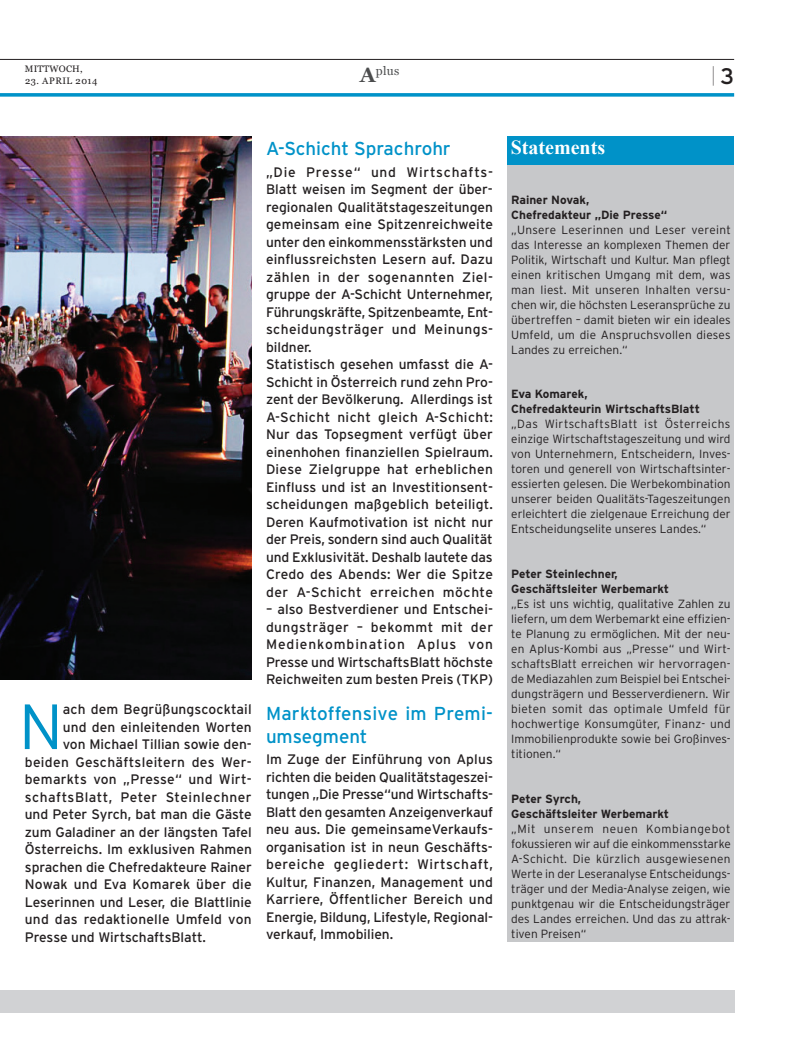
<style>
.page{position:relative;width:798px;height:1063px;background:#fff}
.page>*{position:absolute;margin:0;border:0;box-sizing:border-box;transform-origin:0 0}
.t1{font:300 63.75px "Interstate";color:#0092c8}
.t2{font:700 20px "Times New Roman";color:#fff}
.t3{font:300 19.75px "Interstate";color:#231f20;scale:.31 1}
.t4{font:18.75px/22.5px "Interstate";color:#0092c8}
.t5{font:13.75px/17.5px "Interstate";color:#231f20;text-align:justify}
.t6{font:13.75px "Interstate";letter-spacing:.02em;color:#231f20}
.t7{font:13.75px "Interstate";letter-spacing:.035em;color:#231f20}
.t8{font:13.75px "Interstate";letter-spacing:.025em;color:#231f20}
.t9{font:12.12px "Georgia";color:#4b4c4d}
.t10{font:300 11.88px/15px "Interstate";color:#231f20;text-align:justify}
.t11{font:700 11.88px/15px "Interstate";color:#231f20}
.t12{font:9.38px "Georgia";letter-spacing:.055em;color:#231f20}
.t13{font:9.38px "Georgia";letter-spacing:.02em;color:#231f20}
.s1{font-weight:700;font-size:20.88px}
.s2{font-weight:400;font-size:22.5px}
</style>
<div class="page">
<hr style="left:0;top:59px;width:733px;height:1px;background:#231f20">
<svg style="left:0;top:93px;width:733px;height:4px;background:#1d9ece"></svg>
<img style="left:0;top:137px;width:252px;height:542px">
<div style="left:507px;top:137px;width:226px;height:28px;background:#0092c8"></div>
<div style="left:507px;top:165px;width:226px;height:777px;background:#c7c8ca"></div>
<div style="left:0;top:991px;width:733px;height:22px;background:#d1d2d4"></div>
<p class="t13" style="left:25px;top:63px;width:59px">MITTWOCH,</p>
<p class="t9" style="left:359px;top:64px;width:41px"><span class="s1">A</span>PLUS</p>
<p class="t12" style="left:25px;top:76px;width:74px">23. APRIL 2014</p>
<h3 class="t3" style="left:712px;top:64px;width:72px">| <span class="s2">3</span></h3>
<h1 class="t1" style="left:19px;top:691px;width:45px">N</h1>
<p class="t5" style="left:63px;top:700px;width:190px">ach dem Begrüßungscocktail</p>
<p class="t5" style="left:63px;top:718px;width:190px">und den einleitenden Worten</p>
<p class="t5" style="left:63px;top:735px;width:190px">von Michael Tillian sowie den-</p>
<p class="t8" style="left:25px;top:754px;width:228px">beiden Geschäftsleitern des Wer-</p>
<p class="t6" style="left:25px;top:772px;width:228px">bemarkts von „Presse“ und Wirt-</p>
<p class="t7" style="left:25px;top:789px;width:228px">schaftsBlatt, Peter Steinlechner</p>
<p class="t5" style="left:25px;top:805px;width:228px">und Peter Syrch, bat man die Gäste</p>
<p class="t5" style="left:25px;top:823px;width:228px">zum Galadiner an der längsten Tafel</p>
<p class="t5" style="left:25px;top:840px;width:228px">Österreichs. Im exklusiven Rahmen</p>
<p class="t5" style="left:25px;top:858px;width:228px">sprachen die Chefredakteure Rainer</p>
<p class="t5" style="left:25px;top:875px;width:228px">Nowak und Eva Komarek über die</p>
<p class="t5" style="left:25px;top:893px;width:228px">Leserinnen und Leser, die Blattlinie</p>
<p class="t6" style="left:25px;top:912px;width:228px">und das redaktionelle Umfeld von</p>
<p class="t5" style="left:25px;top:928px;width:182px">Presse und WirtschaftsBlatt.</p>
<h3 class="t4" style="left:266px;top:137px;width:186px">A-Schicht Sprachrohr</h3>
<p class="t5" style="left:266px;top:163px;width:228px;text-align:left">„Die Presse“ und Wirtschafts-Blatt weisen im Segment der über&shy;regionalen Qualitätstageszeitungen gemeinsam eine Spitzenreichweite unter den einkommensstärksten und einflussreichsten Lesern auf. Dazu zählen in der sogenannten Ziel&shy;gruppe der A-Schicht Unternehmer, Führungskräfte, Spitzenbeamte, Ent&shy;scheidungsträger und Meinungs&shy;bildner.<br>Statistisch gesehen umfasst die A-Schicht in Österreich rund zehn Pro&shy;zent der Bevölkerung. Allerdings ist A-Schicht nicht gleich A-Schicht:<br>Nur das Topsegment verfügt über einenhohen finanziellen Spielraum.<br>Diese Zielgruppe hat erheblichen Einfluss und ist an Investitionsent&shy;scheidungen maßgeblich beteiligt.<br>Deren Kaufmotivation ist nicht nur der Preis, sondern sind auch Qualität und Exklusivität. Deshalb lautete das Credo des Abends: Wer die Spitze der A-Schicht erreichen möchte</p>
<p class="t5" style="left:266px;top:600px;width:228px">– also Bestverdiener und Entschei&shy;dungsträger – bekommt mit der Medienkombination Aplus von Presse und WirtschaftsBlatt höchste Reichweiten zum besten Preis (TKP)</p>
<h3 class="t4" style="left:266px;top:702px;width:228px">Marktoffensive im Premi&shy;umsegment</h3>
<p class="t5" style="left:266px;top:750px;width:228px">Im Zuge der Einführung von Aplus richten die beiden Qualitätstageszei&shy;tungen „Die Presse“und Wirtschafts-Blatt den gesamten Anzeigenverkauf neu aus. Die gemeinsameVerkaufs&shy;organisation ist in neun Geschäfts&shy;bereiche gegliedert: Wirtschaft, Kultur, Finanzen, Management und Karriere, Öffentlicher Bereich und Energie, Bildung, Lifestyle, Regional&shy;verkauf, Immobilien.</p>
<h2 class="t2" style="left:510px;top:134px;width:96px">Statements</h2>
<p class="t11" style="left:511px;top:192px;width:158px">Rainer Novak,<br>Chefredakteur „Die Presse“</p>
<p class="t10" style="left:511px;top:222px;width:221px">„Unsere Leserinnen und Leser vereint das Interesse an komplexen Themen der Politik, Wirtschaft und Kultur. Man pflegt einen kritischen Umgang mit dem, was man liest. Mit unseren Inhalten versu&shy;chen wir, die höchsten Leseransprüche zu übertreffen – damit bieten wir ein ideales Umfeld, um die Anspruchsvollen dieses Landes zu erreichen.“</p>
<p class="t11" style="left:511px;top:387px;width:190px">Eva Komarek,<br>Chefredakteurin WirtschaftsBlatt</p>
<p class="t10" style="left:511px;top:417px;width:221px">„Das WirtschaftsBlatt ist Österreichs einzige Wirtschaftstageszeitung und wird von Unternehmern, Entscheidern, Inves&shy;toren und generell von Wirtschaftsinter&shy;essierten gelesen. Die Werbekombination unserer beiden Qualitäts-Tageszeitungen erleichtert die zielgenaue Erreichung der Entscheidungselite unseres Landes.“</p>
<p class="t11" style="left:511px;top:567px;width:159px">Peter Steinlechner,<br>Geschäftsleiter Werbemarkt</p>
<p class="t10" style="left:511px;top:597px;width:221px">„Es ist uns wichtig, qualitative Zahlen zu liefern, um dem Werbemarkt eine effizien&shy;te Planung zu ermöglichen. Mit der neu&shy;en Aplus-Kombi aus „Presse“ und Wirt&shy;schaftsBlatt erreichen wir hervorragen&shy;de Mediazahlen zum Beispiel bei Entschei&shy;dungsträgern und Besserverdienern. Wir bieten somit das optimale Umfeld für hochwertige Konsumgüter, Finanz- und Immobilienprodukte sowie bei Großinves&shy;titionen.“</p>
<p class="t11" style="left:511px;top:792px;width:159px">Peter Syrch,<br>Geschäftsleiter Werbemarkt</p>
<p class="t10" style="left:511px;top:822px;width:221px">„Mit unserem neuen Kombiangebot fokussieren wir auf die einkommensstarke A-Schicht. Die kürzlich ausgewiesenen Werte in der Leseranalyse Entscheidungs&shy;träger und der Media-Analyse zeigen, wie punktgenau wir die Entscheidungsträger des Landes erreichen. Und das zu attrak&shy;tiven Preisen“</p>
</div>
